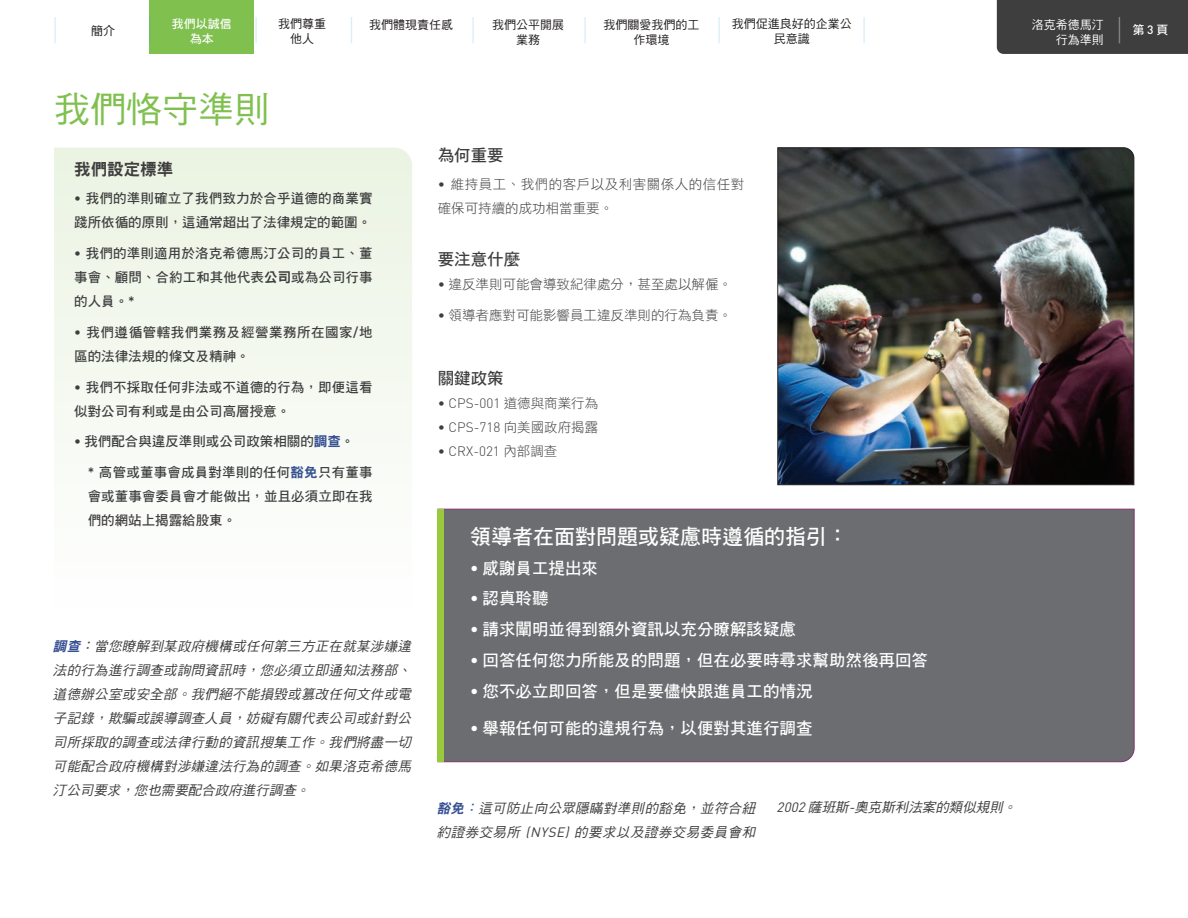
<style>
.page{position:relative;width:1188px;height:918px;background:#fff}
.page>*{position:absolute;margin:0;border:0;box-sizing:border-box;transform-origin:0 0}
.t1{font:36px "DF Hei Std W5";color:#80c04f}
.t2{font:300 30.6px "DIN Pro";color:#25a4dd;scale:.71 1}
.t3{font:300 30.6px "DIN Pro";color:#8f9194;scale:.71 1}
.t4{font:21px "DF Hei Std W7";color:#fff}
.t5{font:16.5px "DF Hei Std W7";color:#fff}
.t6{font:16.5px "DF Hei Std W7";color:#3e3e3f}
.t7{font:16.5px "DF Hei Std W9";color:#3e3e3f}
.t8{font:italic 13.5px/24px "DF Hei Std W5";color:#3e3e3f;text-align:justify}
.t9{font:13.5px/24px "DF Hei Std W7";letter-spacing:.005em;color:#3e3e3f}
.t10{font:13.5px "DF Hei Std W3";color:#3e3e3f}
.t11{font:300 13.5px "DIN Pro";color:#3e3e3f}
.t12{font:13.5px/24px "DF Hei Std W7";letter-spacing:.04em;color:#3e3e3f}
.t13{font:13.5px/24px "DF Hei Std W3";letter-spacing:.035em;color:#3e3e3f}
.t14{font:12px/15px "DF Hei Std W5";color:#231f20;text-align:center}
.t15{font:12px/15px "DF Hei Std W5";color:#fff;text-align:right}
.t16{font:12px "DF Hei Std W7";color:#fff}
.s1{font-family:"DINOT";font-weight:500}
.s2{font-family:"DF Hei Std W9"}
.s3{font-family:"DF Hei Std W9";color:#375193}
.s4{font-family:"DIN Pro";font-weight:300}
.s5{font-family:"DF Hei Std W3";font-weight:400}
.s6{color:#375193}
.s7{font-family:"DIN Pro"}
</style>
<div class="page">
<div style="left:54px;top:148px;width:358px;height:298px;background:#f1f7ec"></div>
<div style="left:444px;top:509px;width:691px;height:253px;background:#6c6d70"></div>
<div style="left:438px;top:509px;width:6px;height:253px;background:#99ca3b"></div>
<img style="left:777px;top:147px;width:357px;height:338px">
<div style="left:149px;top:0;width:105px;height:54px;background:#80c04f"></div>
<div style="left:997px;top:0;width:191px;height:54px;background:#3e3e3f"></div>
<h2 class="t2" style="left:51px;top:9px;width:11px">|</h2>
<h2 class="t2" style="left:147px;top:9px;width:11px">|</h2>
<h2 class="t2" style="left:253px;top:9px;width:11px">|</h2>
<h2 class="t2" style="left:348px;top:9px;width:11px">|</h2>
<h2 class="t2" style="left:470px;top:9px;width:11px">|</h2>
<h2 class="t2" style="left:582px;top:9px;width:11px">|</h2>
<h2 class="t2" style="left:716px;top:9px;width:11px">|</h2>
<h2 class="t2" style="left:861px;top:9px;width:11px">|</h2>
<p class="t15" style="left:1032px;top:17px;width:73px">洛克希德馬汀行為準則</p>
<h2 class="t3" style="left:1116px;top:10px;width:11px">|</h2>
<p class="t14" style="left:278px;top:16px;width:49px">我們尊重他人</p>
<p class="t14" style="left:369px;top:17px;width:85px">我們體現責任感</p>
<p class="t14" style="left:732px;top:16px;width:121px">我們促進良好的企業公民意識</p>
<p class="t16" style="left:172px;top:17px;width:61px">我們以誠信</p>
<p class="t14" style="left:91px;top:23px;width:25px">簡介</p>
<p class="t14" style="left:492px;top:17px;width:73px">我們公平開展業務</p>
<p class="t14" style="left:603px;top:17px;width:97px">我們關愛我們的工作環境</p>
<p class="t16" style="left:190px;top:32px;width:25px">為本</p>
<p class="t16" style="left:1132px;top:23px;width:38px">第 <span class="s1">3</span> 頁</p>
<h1 class="t1" style="left:54px;top:90px;width:217px">我們恪守準則</h1>
<p class="t7" style="left:74px;top:160px;width:100px">我們設定標準</p>
<p class="t9" style="left:74px;top:186px;width:300px"><span class="s1">•</span> 我們的準則確立了我們致力於合乎道德的商業實踐所依循的原則，這通常超出了法律規定的範圍。</p>
<p class="t9" style="left:74px;top:241px;width:300px;text-align:justify"><span class="s1">•</span> 我們的準則適用於洛克希德馬汀公司的員工、董事會、顧問、合約工和其他代表<span class="s2">公司</span>或為公司行事的人員。<span class="s1">*</span></p>
<p class="t12" style="left:74px;top:320px;width:300px"><span class="s1">•</span> 我們遵循管轄我們業務及經營業務所在國家<span class="s1">/</span>地區的法律法規的條文及精神。</p>
<p class="t9" style="left:74px;top:375px;width:300px"><span class="s1">•</span> 我們不採取任何非法或不道德的行為，即便這看似對公司有利或是由公司高層授意。</p>
<p class="t9" style="left:74px;top:429px;width:282px"><span class="s1">•</span> 我們配合與違反準則或公司政策相關的<span class="s3">調查</span>。</p>
<p class="t9" style="left:88px;top:460px;width:286px;text-align:justify"><span class="s1">*</span> 高管或董事會成員對準則的任何<span class="s3">豁免</span>只有董事會或董事會委員會才能做出，並且必須立即在我們的網站上揭露給股東。</p>
<p class="t8" style="left:53px;top:634px;width:363px"><span class="s3">調查</span>：當您瞭解到某政府機構或任何第三方正在就某涉嫌違法的行為進行調查或詢問資訊時，您必須立即通知法務部、道德辦公室或安全部。我們絕不能損毀或篡改任何文件或電子記錄，欺騙或誤導調查人員，妨礙有關代表公司或針對公司所採取的調查或法律行動的資訊搜集工作。我們將盡一切可能配合政府機構對涉嫌違法行為的調查。如果洛克希德馬汀公司要求，您也需要配合政府進行調查。</p>
<p class="t6" style="left:438px;top:146px;width:67px">為何重要</p>
<p class="t13" style="left:438px;top:172px;width:308px"><span class="s4">•</span> 維持員工、我們的客戶以及利害關係人的信任對確保可持續的成功相當重要。</p>
<p class="t6" style="left:438px;top:250px;width:84px">要注意什麼</p>
<p class="t10" style="left:438px;top:277px;width:296px"><span class="s4">•</span> 違反準則可能會導致紀律處分，甚至處以解僱。</p>
<p class="t10" style="left:438px;top:308px;width:296px"><span class="s4">•</span> 領導者應對可能影響員工違反準則的行為負責。</p>
<p class="t6" style="left:438px;top:369px;width:67px">關鍵政策</p>
<p class="t11" style="left:438px;top:394px;width:162px">• CPS-001 <span class="s5">道德與商業行為</span></p>
<p class="t11" style="left:438px;top:418px;width:162px">• CPS-718 <span class="s5">向美國政府揭露</span></p>
<p class="t11" style="left:438px;top:442px;width:121px">• CRX-021 <span class="s5">內部調查</span></p>
<h3 class="t4" style="left:470px;top:525px;width:379px">領導者在面對問題或疑慮時遵循的指引：</h3>
<p class="t5" style="left:470px;top:559px;width:129px"><span class="s1">•</span> 感謝員工提出來</p>
<p class="t5" style="left:470px;top:589px;width:80px"><span class="s1">•</span> 認真聆聽</p>
<p class="t5" style="left:470px;top:620px;width:327px"><span class="s1">•</span> 請求闡明並得到額外資訊以充分瞭解該疑慮</p>
<p class="t5" style="left:470px;top:651px;width:459px"><span class="s1">•</span> 回答任何您力所能及的問題，但在必要時尋求幫助然後再回答</p>
<p class="t5" style="left:470px;top:682px;width:344px"><span class="s1">•</span> 您不必立即回答，但是要儘快跟進員工的情況</p>
<p class="t5" style="left:470px;top:719px;width:344px"><span class="s1">•</span> 舉報任何可能的違規行為，以便對其進行調查</p>
<p class="t8" style="left:437px;top:796px;width:323px"><span class="s3">豁免</span><span class="s6">：</span>這可防止向公眾隱瞞對準則的豁免，並符合紐約證券交易所 <span class="s7">(NYSE)</span> 的要求以及證券交易委員會和</p>
<p class="t8" style="left:777px;top:795px;width:244px"><span class="s7">2002</span> 薩班斯<span class="s7">-</span>奧克斯利法案的類似規則。</p>
</div>
